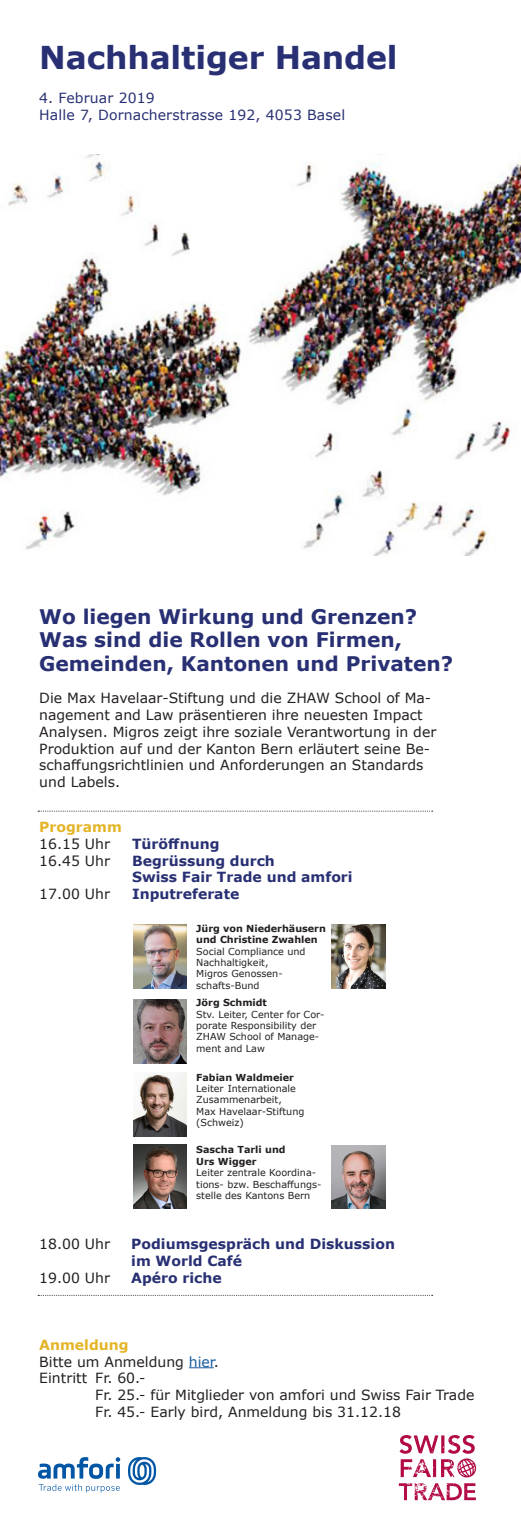
<style>
.page{position:relative;width:521px;height:1532px;background:#fff}
.page>*{position:absolute;margin:0;border:0;box-sizing:border-box;transform-origin:0 0}
.t1{font:700 31.5px "Verdana";letter-spacing:-.005em;color:#283073}
.t2{font:700 20.12px "Verdana";color:#283073}
.t3{font:14px/16.8px "Verdana";color:#231f20}
.t4{font:700 14px/16.8px "Verdana";color:#283073}
.t5{font:14px/17.5px "Verdana";letter-spacing:.01em;color:#283073}
.t6{font:700 14px "Verdana";color:#e4b528}
.t7{font:9.62px/11.4px "Verdana";color:#231f20}
.t8{font:700 9.62px/11.4px "Verdana";color:#231f20}
.s1{font-weight:700}
.s2{color:#175d9e}
</style>
<div class="page">
<img style="left:0;top:155px;width:521px;height:401px">
<svg style="left:189px;top:1367px;width:25px;height:1px"></svg>
<img style="left:332px;top:924px;width:53px;height:64px">
<img style="left:133px;top:999px;width:54px;height:64px">
<img style="left:133px;top:924px;width:54px;height:64px">
<img style="left:332px;top:1145px;width:53px;height:63px">
<img style="left:133px;top:1144px;width:54px;height:64px">
<img style="left:133px;top:1072px;width:54px;height:64px">
<svg style="left:128px;top:1457px;width:28px;height:27px"></svg>
<svg style="left:39px;top:1484px;width:81px;height:8px"></svg>
<svg style="left:38px;top:1457px;width:82px;height:21px"></svg>
<svg style="left:399px;top:1435px;width:77px;height:64px"></svg>
<svg style="left:38px;top:810px;width:394px;height:1px"></svg>
<svg style="left:38px;top:1294px;width:394px;height:1px"></svg>
<p class="t1" style="left:39px;top:35px;width:360px">Nachhaltiger Handel</p>
<p class="t5" style="left:39px;top:89px;width:307px">4. Februar 2019<br>Halle 7, Dornacherstrasse 192, 4053 Basel</p>
<p class="t2" style="left:39px;top:602px;width:379px">Wo liegen Wirkung und Grenzen?</p>
<p class="t2" style="left:39px;top:626px;width:364px">Was sind die Rollen von Firmen,</p>
<p class="t2" style="left:39px;top:649px;width:415px">Gemeinden, Kantonen und Privaten?</p>
<p class="t3" style="left:39px;top:689px;width:398px">Die Max Havelaar-Stiftung und die ZHAW School of Ma&shy;nagement and Law präsentieren ihre neuesten Impact Analysen. Migros zeigt ihre soziale Verantwortung in der Produktion auf und der Kanton Bern erläutert seine Be&shy;schaffungsrichtlinien und Anforderungen an Standards und Labels.</p>
<p class="t6" style="left:39px;top:817px;width:84px">Programm</p>
<p class="t3" style="left:39px;top:835px;width:72px">16.15 Uhr</p>
<p class="t4" style="left:132px;top:835px;width:89px">Türöffnung</p>
<p class="t3" style="left:39px;top:852px;width:72px">16.45 Uhr</p>
<p class="t4" style="left:132px;top:851px;width:222px">Begrüssung durch<br>Swiss Fair Trade und amfori</p>
<p class="t3" style="left:39px;top:885px;width:72px">17.00 Uhr</p>
<p class="t4" style="left:132px;top:885px;width:109px">Inputreferate</p>
<p class="t8" style="left:196px;top:922px;width:131px">Jürg von Niederhäusern und Christine Zwahlen</p>
<p class="t7" style="left:196px;top:945px;width:111px">Social Compliance und<br>Nachhaltigkeit,<br>Migros Genossen&shy;schafts-Bund</p>
<p class="t7" style="left:196px;top:997px;width:130px"><span class="s1">Jörg Schmidt<br></span>Stv. Leiter, Center for Cor&shy;porate Responsibility der<br>ZHAW School of Manage&shy;ment and Law</p>
<p class="t8" style="left:196px;top:1071px;width:99px">Fabian Waldmeier</p>
<p class="t7" style="left:196px;top:1082px;width:110px">Leiter Internationale<br>Zusammenarbeit,<br>Max Havelaar-Stiftung (Schweiz)</p>
<p class="t7" style="left:196px;top:1144px;width:127px"><span class="s1">Sascha Tarli und<br>Urs Wigger<br></span>Leiter zentrale Koordina&shy;tions- bzw. Beschaffungs&shy;stelle des Kantons Bern</p>
<p class="t3" style="left:39px;top:1235px;width:72px">18.00 Uhr</p>
<p class="t4" style="left:131px;top:1234px;width:265px">Podiumsgespräch und Diskussion im World Café</p>
<p class="t3" style="left:39px;top:1268px;width:72px">19.00 Uhr</p>
<p class="t4" style="left:131px;top:1268px;width:92px">Apéro riche</p>
<p class="t6" style="left:39px;top:1334px;width:91px">Anmeldung</p>
<p class="t3" style="left:39px;top:1352px;width:181px">Bitte um Anmeldung <span class="s2">hier</span>.</p>
<p class="t3" style="left:95px;top:1369px;width:380px;text-indent:-56px">Eintritt Fr. 60.-<br>Fr. 25.- für Mitglieder von amfori und Swiss Fair Trade</p>
<p class="t3" style="left:95px;top:1403px;width:307px">Fr. 45.- Early bird, Anmeldung bis 31.12.18</p>
</div>
